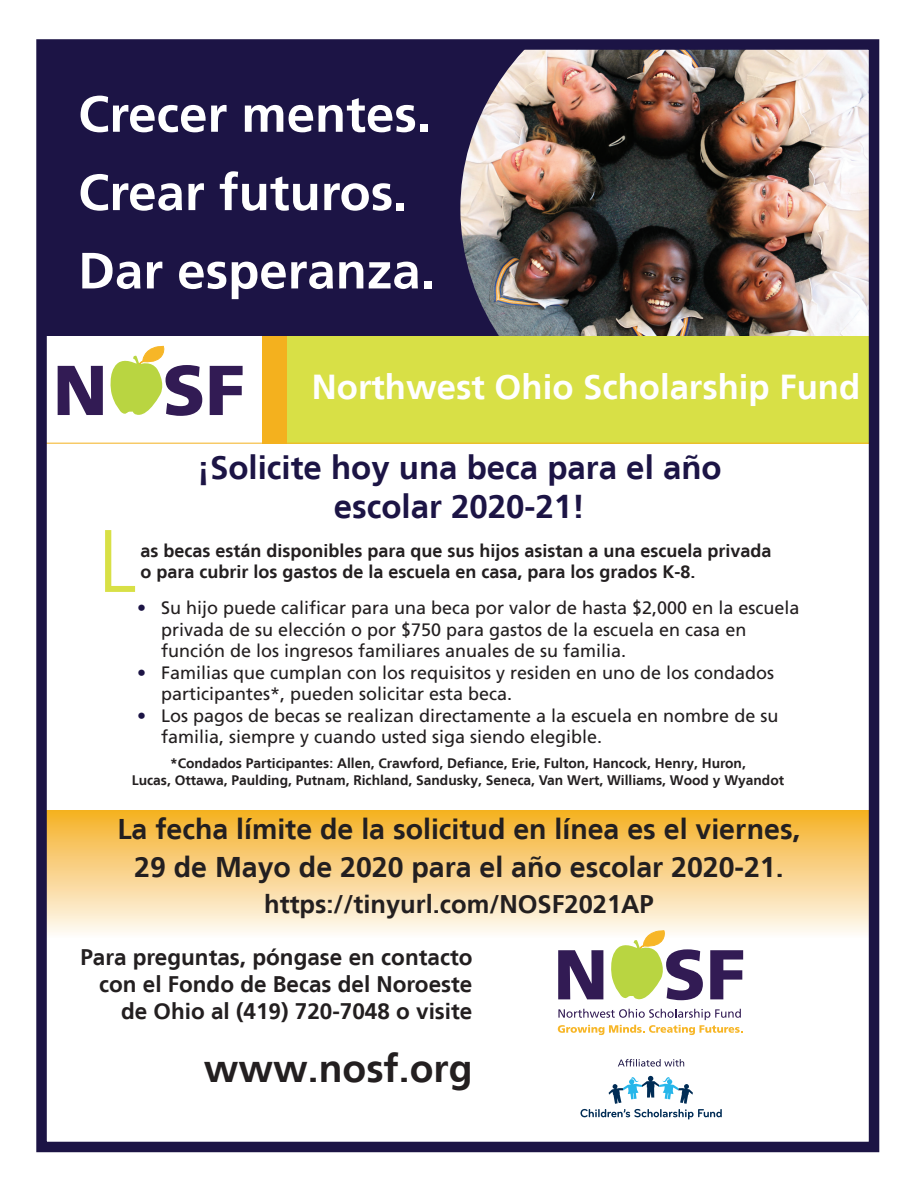
<style>
.page{position:relative;width:918px;height:1188px;background:#fff}
.page>*{position:absolute;margin:0;border:0;box-sizing:border-box;transform-origin:0 0}
.t1{font:86.1px "Century Gothic";color:#d8e046}
.t2{font:700 51px/78.3px "Frutiger LT";color:#fff}
.t3{font:700 39px "Frutiger LT";color:#231f20}
.t4{font:700 34.65px "Frutiger LT";color:#fff}
.t5{font:700 33px/39px "Frutiger LT";color:#1c1445;text-align:center}
.t6{font:700 28.5px/37.5px "Frutiger LT";color:#231f20;text-align:center}
.t7{font:700 25.5px "Frutiger LT";color:#231f20}
.t8{font:700 22.5px/27px "Frutiger LT";color:#231f20;text-align:right}
.t9{font:18px/21.6px "Frutiger LT Std";color:#231f20}
.t10{font:700 18px/21px "Frutiger LT";color:#231f20}
.t11{font:700 13.8px/17.2px "Frutiger LT";color:#231f20;text-align:center}
.s1{color:#1c1445}
</style>
<div class="page">
<div style="left:42px;top:810px;width:832px;height:127px;background:linear-gradient(to bottom,#f5b025,#fefaf8)"></div>
<div style="left:42px;top:48px;width:759px;height:370px;background:#1c1445"></div>
<div style="left:43px;top:336px;width:231px;height:108px;background:#fff"></div>
<svg style="left:618px;top:1059px;width:66px;height:8px"></svg>
<svg style="left:581px;top:1076px;width:141px;height:44px"></svg>
<img style="left:460px;top:50px;width:408px;height:286px">
<div style="left:262px;top:336px;width:27px;height:107px;background:#f4b11e"></div>
<div style="left:287px;top:336px;width:601px;height:107px;background:#d8e046"></div>
<svg style="left:210px;top:366px;width:33px;height:49px"></svg>
<svg style="left:58px;top:346px;width:144px;height:70px"></svg>
<hr style="left:46px;top:443px;width:825px;height:1px;background:#f4b11e">
<svg style="left:710px;top:950px;width:33px;height:49px"></svg>
<svg style="left:558px;top:931px;width:145px;height:69px"></svg>
<svg style="left:558px;top:1009px;width:185px;height:26px"></svg>
<div style="left:879px;top:0;width:39px;height:496px;background:#fff"></div>
<div style="left:36px;top:39px;width:843px;height:1113px;border:10px solid #1c1445"></div>
<h2 class="t2" style="left:78px;top:75px;width:358px">Crecer mentes.<br>Crear futuros.<br>Dar esperanza.</h2>
<h3 class="t4" style="left:312px;top:366px;width:550px">Northwest Ohio Scholarship Fund</h3>
<h3 class="t5" style="left:197px;top:448px;width:526px">¡Solicite hoy una beca para el año escolar 2020-21!</h3>
<h1 class="t1" style="left:98px;top:501px;width:41px">L</h1>
<p class="t10" style="left:141px;top:540px;width:633px">as becas están disponibles para que sus hijos asistan a una escuela privada o para cubrir los gastos de la escuela en casa, para los grados K-8.</p>
<p class="t9" style="left:161px;top:597px;width:640px;text-indent:-24px"><span class="s1">•</span> Su hijo puede calificar para una beca por valor de hasta $2,000 en la escuela privada de su elección o por $750 para gastos de la escuela en casa en función de los ingresos familiares anuales de su familia.</p>
<p class="t9" style="left:161px;top:662px;width:615px;text-indent:-24px"><span class="s1">•</span> Familias que cumplan con los requisitos y residen en uno de los condados participantes*, pueden solicitar esta beca.</p>
<p class="t9" style="left:161px;top:705px;width:619px;line-height:21px;text-indent:-24px"><span class="s1">•</span> Los pagos de becas se realizan directamente a la escuela en nombre de su familia, siempre y cuando usted siga siendo elegible.</p>
<p class="t11" style="left:132px;top:754px;width:654px">*Condados Participantes: Allen, Crawford, Defiance, Erie, Fulton, Hancock, Henry, Huron,<br>Lucas, Ottawa, Paulding, Putnam, Richland, Sandusky, Seneca, Van Wert, Williams, Wood y Wyandot</p>
<h3 class="t6" style="left:117px;top:811px;width:685px">La fecha límite de la solicitud en línea es el viernes,<br>29 de Mayo de 2020 para el año escolar 2020-21.</h3>
<h3 class="t7" style="left:264px;top:889px;width:391px">https://tinyurl.com/NOSF2021AP</h3>
<p class="t8" style="left:80px;top:943px;width:394px">Para preguntas, póngase en contacto con el Fondo de Becas del Noroeste de Ohio al (419) 720-7048 o visite</p>
<h3 class="t3" style="left:204px;top:1045px;width:270px">www.nosf.org</h3>
</div>
